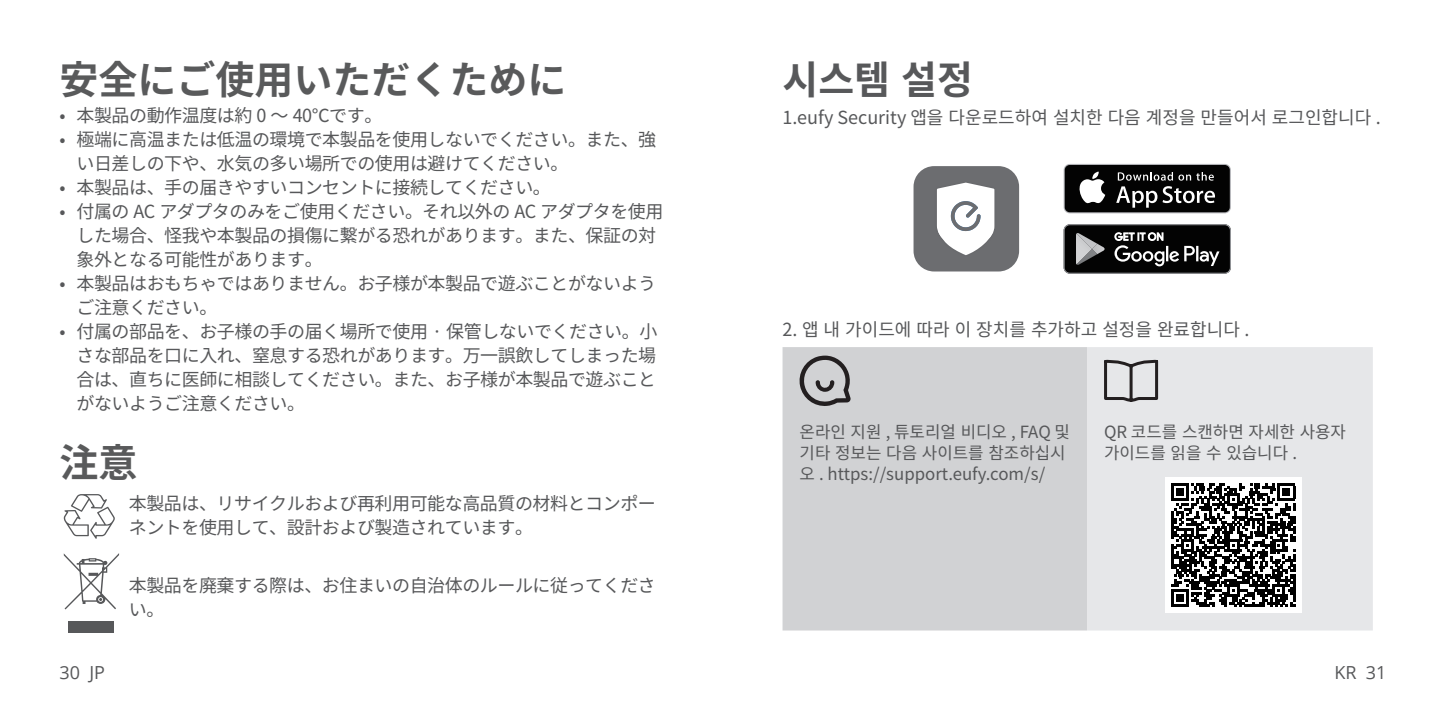
<style>
.page{position:relative;width:1446px;height:723px;background:#fff}
.page>*{position:absolute;margin:0;border:0;box-sizing:border-box;transform-origin:0 0}
.t1{font:700 39px "Noto Sans JP";color:#595a5b}
.t2{font:700 39px "Noto Sans CJ Kkr";color:#57585a}
.t3{font:18px/24px "Noto Sans JP";letter-spacing:-.025em;color:#57585a}
.t4{font:18px "Noto Sans CJ Kkr";color:#57585a}
.t5{font:18px "Open Sans";color:#57585a}
.t6{font:16.8px/21px "Noto Sans CJ Kkr";color:#57585a}
</style>
<div class="page">
<svg style="left:64px;top:494px;width:51px;height:45px"></svg>
<svg style="left:64px;top:553px;width:55px;height:56px"></svg>
<div style="left:69px;top:621px;width:45px;height:11px;background:#57585a"></div>
<div style="left:782px;top:347px;width:305px;height:283px;background:#d1d2d4"></div>
<div style="left:1087px;top:347px;width:286px;height:283px;background:#e6e7e9"></div>
<svg style="left:797px;top:356px;width:54px;height:51px;background:#a09fa1"></svg>
<svg style="left:1102px;top:358px;width:57px;height:45px;background:#b6b5b7"></svg>
<svg style="left:1063px;top:164px;width:168px;height:49px"></svg>
<div style="left:1065px;top:165px;width:165px;height:47px;background:#030303;border-radius:5px"></div>
<svg style="left:1079px;top:172px;width:26px;height:31px"></svg>
<svg style="left:1116px;top:172px;width:99px;height:36px"></svg>
<svg style="left:1063px;top:224px;width:168px;height:50px;background:#313131"></svg>
<svg style="left:913px;top:166px;width:106px;height:105px"></svg>
<div style="left:1165px;top:477px;width:136px;height:136px;background:#fff"></div>
<svg style="left:1171px;top:483px;width:124px;height:124px"></svg>
<h1 class="t1" style="left:60px;top:58px;width:508px">安全にご使用いただくために</h1>
<p class="t3" style="left:60px;top:104px;width:324px">• 本製品の動作温度は約 0 ～ 40℃です。</p>
<p class="t3" style="left:77px;top:128px;width:581px;text-indent:-17px">• 極端に高温または低温の環境で本製品を使用しないでください。また、強い日差しの下や、水気の多い場所での使用は避けてください。</p>
<p class="t3" style="left:60px;top:176px;width:493px">• 本製品は、手の届きやすいコンセントに接続してください。</p>
<p class="t3" style="left:77px;top:200px;width:588px;text-indent:-17px">• 付属の AC アダプタのみをご使用ください。それ以外の AC アダプタを使用した場合、怪我や本製品の損傷に繋がる恐れがあります。また、保証の対象外となる可能性があります。</p>
<p class="t3" style="left:77px;top:272px;width:581px;text-indent:-17px">• 本製品はおもちゃではありません。お子様が本製品で遊ぶことがないようご注意ください。</p>
<p class="t3" style="left:77px;top:320px;width:582px;text-align:justify;text-indent:-17px">• 付属の部品を、お子様の手の届く場所で使用 · 保管しないでください。小さな部品を口に入れ、窒息する恐れがあります。万一誤飲してしまった場合は、直ちに医師に相談してください。また、お子様が本製品で遊ぶことがないようご注意ください。</p>
<h1 class="t1" style="left:60px;top:440px;width:79px">注意</h1>
<p class="t3" style="left:129px;top:492px;width:528px">本製品は、リサイクルおよび再利用可能な高品質の材料とコンポーネントを使用して、設計および製造されています。</p>
<p class="t3" style="left:129px;top:574px;width:528px">本製品を廃棄する際は、お住まいの自治体のルールに従ってください。</p>
<h1 class="t2" style="left:782px;top:58px;width:192px">시스템 설정</h1>
<p class="t4" style="left:782px;top:107px;width:600px">1.eufy Security 앱을 다운로드하여 설치한 다음 계정을 만들어서 로그인합니다 .</p>
<p class="t4" style="left:782px;top:320px;width:468px">2. 앱 내 가이드에 따라 이 장치를 추가하고 설정을 완료합니다 .</p>
<p class="t6" style="left:799px;top:421px;width:272px">온라인 지원 , 튜토리얼 비디오 , FAQ 및 기타 정보는 다음 사이트를 참조하십시 오 . https://support.eufy.com/s/</p>
<p class="t6" style="left:1104px;top:421px;width:243px">QR 코드를 스캔하면 자세한 사용자 가이드를 읽을 수 있습니다 .</p>
<p class="t5" style="left:60px;top:660px;width:47px">30 JP</p>
<p class="t5" style="left:1334px;top:660px;width:54px">KR 31</p>
</div>
